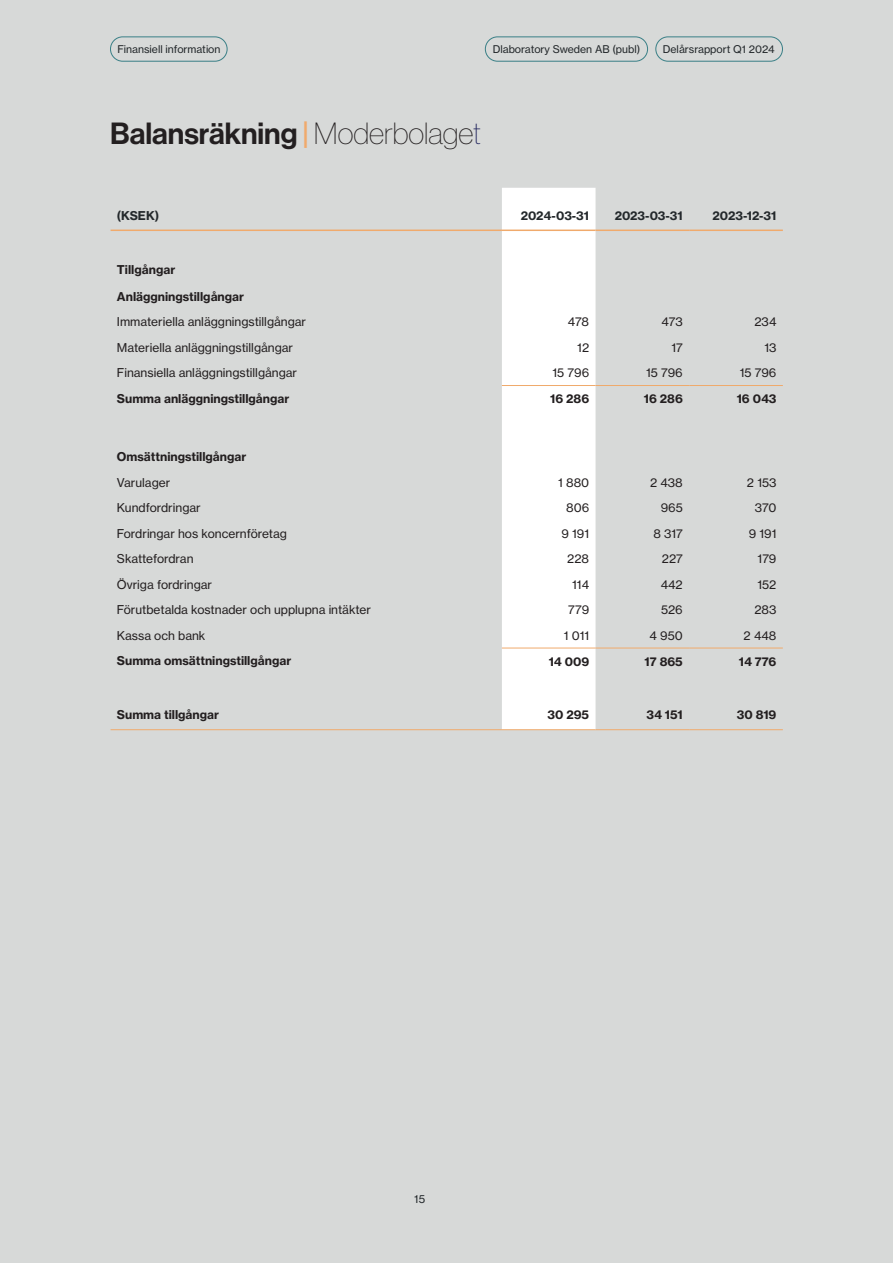
<style>
.page{position:relative;width:893px;height:1263px;background:#d7d9d8}
.page>*{position:absolute;margin:0;border:0;box-sizing:border-box;transform-origin:0 0}
.t1{font:30px "N Haas Grotesk DS Pro 65 Md";color:#231f20}
.t2{font:12px "N Haas Grotesk TX Pro 55 Rg";color:#231f20}
.t3{font:12px "N Haas Grotesk TX Pro 75 Bd";color:#231f20}
.t4{font:12px "N Haas Grotesk TX Pro 75 Bd";color:#23282b}
.t5{font:10.5px "N Haas Grotesk TX Pro 55 Rg";color:#23282b}
.s1{color:#f0aa6c}
.s2{font-family:"N Haas Grotesk DS Pro 25 Th"}
.s3{font-family:"N Haas Grotesk DS Pro 25 Th";color:#24275f}
</style>
<div class="page">
<div style="left:502px;top:188px;width:94px;height:541px;background:#fff"></div>
<hr style="left:111px;top:230px;width:391px;height:1px;background:#f0aa6c">
<hr style="left:502px;top:230px;width:94px;height:1px;background:#f0aa6c">
<hr style="left:596px;top:230px;width:93px;height:1px;background:#f0aa6c">
<hr style="left:689px;top:230px;width:94px;height:1px;background:#f0aa6c">
<hr style="left:502px;top:385px;width:94px;height:1px;background:#f0aa6c">
<hr style="left:596px;top:385px;width:93px;height:1px;background:#f0aa6c">
<hr style="left:689px;top:385px;width:94px;height:1px;background:#f0aa6c">
<hr style="left:502px;top:648px;width:94px;height:1px;background:#f0aa6c">
<hr style="left:596px;top:648px;width:93px;height:1px;background:#f0aa6c">
<hr style="left:689px;top:648px;width:94px;height:1px;background:#f0aa6c">
<hr style="left:111px;top:729px;width:391px;height:1px;background:#f0aa6c">
<hr style="left:502px;top:729px;width:94px;height:1px;background:#f0aa6c">
<hr style="left:596px;top:729px;width:93px;height:1px;background:#f0aa6c">
<hr style="left:689px;top:729px;width:94px;height:1px;background:#f0aa6c">
<div style="left:485px;top:36px;width:163px;height:26px;border:1px solid #397f86;border-radius:12px"></div>
<div style="left:655px;top:36px;width:128px;height:26px;border:1px solid #397f86;border-radius:12px"></div>
<div style="left:110px;top:36px;width:117px;height:26px;border:1px solid #397f86;border-radius:12px"></div>
<p class="t5" style="left:117px;top:43px;width:105px">Finansiell information</p>
<p class="t5" style="left:493px;top:43px;width:149px">Dlaboratory Sweden AB (publ)</p>
<p class="t5" style="left:663px;top:43px;width:113px">Delårsrapport Q1 2024</p>
<h1 class="t1" style="left:110px;top:116px;width:372px">Balansräkning <span class="s1">|</span> <span class="s2">Moderbolage</span><span class="s3">t</span></h1>
<p class="t4" style="left:117px;top:208px;width:44px">(KSEK)</p>
<p class="t4" style="left:521px;top:208px;width:70px">2024-03-31</p>
<p class="t4" style="left:615px;top:208px;width:70px">2023-03-31</p>
<p class="t4" style="left:712px;top:208px;width:65px">2023-12-31</p>
<p class="t3" style="left:117px;top:262px;width:60px">Tillgångar</p>
<p class="t3" style="left:117px;top:289px;width:129px">Anläggningstillgångar</p>
<p class="t2" style="left:117px;top:315px;width:191px">Immateriella anläggningstillgångar</p>
<p class="t2" style="left:568px;top:315px;width:23px">478</p>
<p class="t2" style="left:661px;top:315px;width:23px">473</p>
<p class="t2" style="left:754px;top:315px;width:24px">234</p>
<p class="t2" style="left:117px;top:340px;width:178px">Materiella anläggningstillgångar</p>
<p class="t2" style="left:577px;top:340px;width:13px">12</p>
<p class="t2" style="left:671px;top:340px;width:13px">17</p>
<p class="t2" style="left:764px;top:340px;width:14px">13</p>
<p class="t2" style="left:117px;top:366px;width:182px">Finansiella anläggningstillgångar</p>
<p class="t2" style="left:553px;top:365px;width:38px">15 796</p>
<p class="t2" style="left:646px;top:365px;width:38px">15 796</p>
<p class="t2" style="left:740px;top:365px;width:38px">15 796</p>
<p class="t3" style="left:117px;top:391px;width:174px">Summa anläggningstillgångar</p>
<p class="t3" style="left:550px;top:391px;width:40px">16 286</p>
<p class="t3" style="left:644px;top:391px;width:40px">16 286</p>
<p class="t3" style="left:737px;top:391px;width:41px">16 043</p>
<p class="t3" style="left:117px;top:449px;width:131px">Omsättningstillgångar</p>
<p class="t2" style="left:117px;top:475px;width:55px">Varulager</p>
<p class="t2" style="left:558px;top:475px;width:32px">1 880</p>
<p class="t2" style="left:650px;top:475px;width:34px">2 438</p>
<p class="t2" style="left:747px;top:475px;width:31px">2 153</p>
<p class="t2" style="left:117px;top:501px;width:85px">Kundfordringar</p>
<p class="t2" style="left:566px;top:501px;width:24px">806</p>
<p class="t2" style="left:661px;top:501px;width:24px">965</p>
<p class="t2" style="left:755px;top:501px;width:23px">370</p>
<p class="t2" style="left:117px;top:526px;width:172px">Fordringar hos koncernföretag</p>
<p class="t2" style="left:561px;top:526px;width:29px">9 191</p>
<p class="t2" style="left:653px;top:526px;width:31px">8 317</p>
<p class="t2" style="left:749px;top:526px;width:29px">9 191</p>
<p class="t2" style="left:117px;top:552px;width:78px">Skattefordran</p>
<p class="t2" style="left:567px;top:552px;width:23px">228</p>
<p class="t2" style="left:662px;top:552px;width:23px">227</p>
<p class="t2" style="left:758px;top:552px;width:20px">179</p>
<p class="t2" style="left:117px;top:577px;width:97px">Övriga fordringar</p>
<p class="t2" style="left:572px;top:577px;width:18px">114</p>
<p class="t2" style="left:661px;top:577px;width:24px">442</p>
<p class="t2" style="left:757px;top:577px;width:20px">152</p>
<p class="t2" style="left:117px;top:603px;width:256px">Förutbetalda kostnader och upplupna intäkter</p>
<p class="t2" style="left:568px;top:603px;width:22px">779</p>
<p class="t2" style="left:661px;top:603px;width:23px">526</p>
<p class="t2" style="left:754px;top:603px;width:24px">283</p>
<p class="t2" style="left:117px;top:628px;width:90px">Kassa och bank</p>
<p class="t2" style="left:564px;top:628px;width:27px">1 011</p>
<p class="t2" style="left:650px;top:628px;width:35px">4 950</p>
<p class="t2" style="left:744px;top:628px;width:34px">2 448</p>
<p class="t3" style="left:117px;top:653px;width:176px">Summa omsättningstillgångar</p>
<p class="t3" style="left:549px;top:654px;width:42px">14 009</p>
<p class="t3" style="left:645px;top:654px;width:40px">17 865</p>
<p class="t3" style="left:739px;top:654px;width:39px">14 776</p>
<p class="t3" style="left:117px;top:707px;width:104px">Summa tillgångar</p>
<p class="t3" style="left:547px;top:707px;width:43px">30 295</p>
<p class="t3" style="left:647px;top:707px;width:38px">34 151</p>
<p class="t3" style="left:737px;top:707px;width:41px">30 819</p>
<p class="t5" style="left:414px;top:1193px;width:12px">15</p>
</div>
